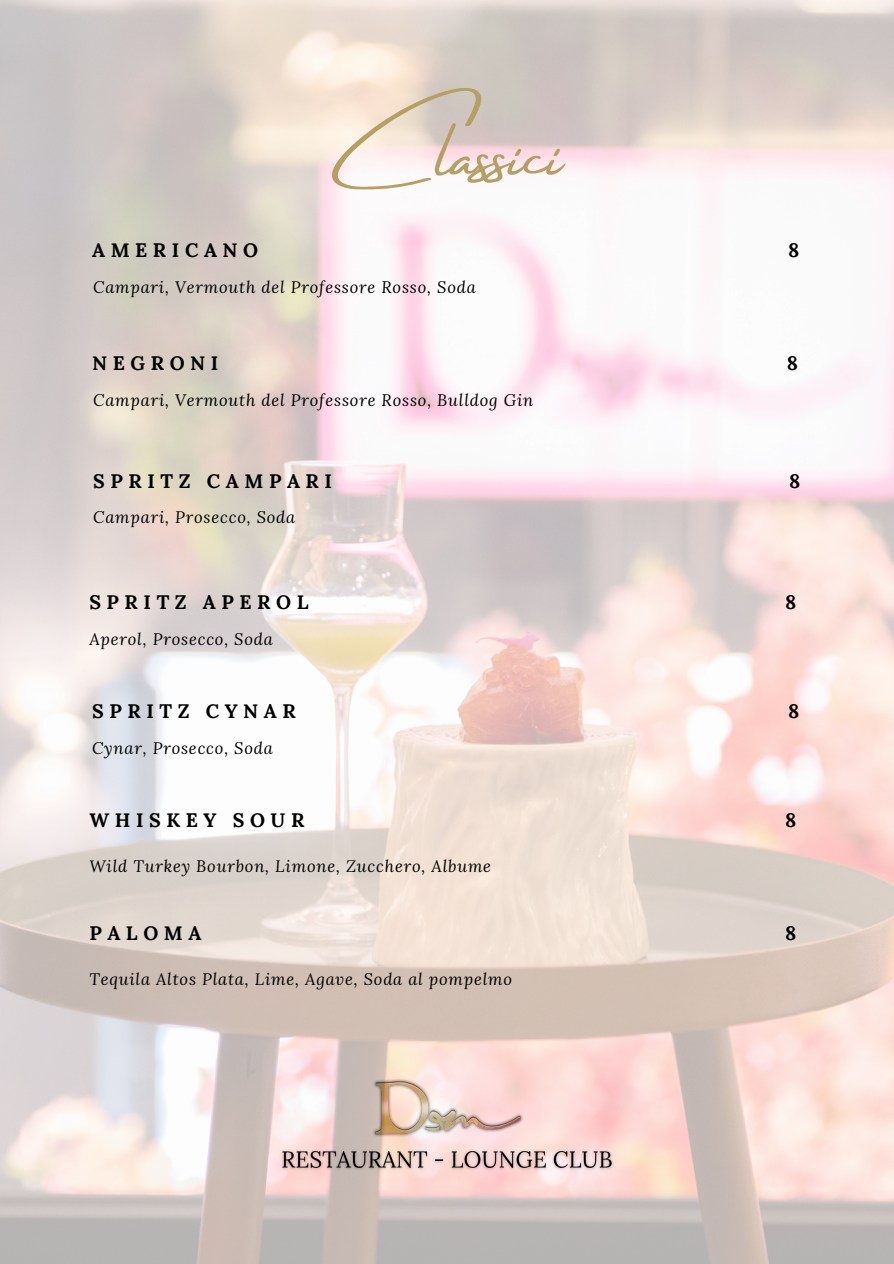
<style>
.page{position:relative;width:894px;height:1264px;background:#fff}
.page>*{position:absolute;margin:0;border:0;box-sizing:border-box;transform-origin:0 0}
.t1{font:75px "Amsterdam Four";color:#b69f65}
.t2{font:700 19.5px "Lora";letter-spacing:.285em;color:#000}
.t3{font:italic 16.5px "Lora";letter-spacing:.05em;color:#000}
</style>
<div class="page">
<img style="left:0;top:0;width:893px;height:1263px">
<img style="left:275px;top:1144px;width:343px;height:31px">
<p class="t1" style="left:330px;top:113px;width:234px">Classici</p>
<h3 class="t2" style="left:92px;top:237px;width:168px">AMERICANO</h3>
<p class="t2" style="left:787px;top:237px;width:13px">8</p>
<p class="t3" style="left:93px;top:276px;width:384px">Campari, Vermouth del Professore Rosso, Soda</p>
<h3 class="t2" style="left:92px;top:350px;width:128px">NEGRONI</h3>
<p class="t2" style="left:786px;top:350px;width:13px">8</p>
<h1 class="t3" style="left:93px;top:388px;width:441px">Campari, Vermouth del Professore Rosso, Bulldog Gin</h1>
<p class="t2" style="left:93px;top:468px;width:240px">SPRITZ CAMPARI</p>
<p class="t2" style="left:789px;top:468px;width:13px">8</p>
<h3 class="t3" style="left:93px;top:506px;width:203px">Campari, Prosecco, Soda</h3>
<h3 class="t2" style="left:89px;top:589px;width:221px">SPRITZ APEROL</h3>
<p class="t2" style="left:785px;top:589px;width:13px">8</p>
<p class="t3" style="left:89px;top:628px;width:185px">Aperol, Prosecco, Soda</p>
<h3 class="t2" style="left:92px;top:698px;width:205px">SPRITZ CYNAR</h3>
<p class="t2" style="left:787px;top:698px;width:13px">8</p>
<p class="t3" style="left:92px;top:736px;width:182px">Cynar, Prosecco, Soda</p>
<h3 class="t2" style="left:89px;top:807px;width:216px">WHISKEY SOUR</h3>
<p class="t2" style="left:785px;top:807px;width:13px">8</p>
<p class="t3" style="left:89px;top:855px;width:403px">Wild Turkey Bourbon, Limone, Zucchero, Albume</p>
<h3 class="t2" style="left:89px;top:920px;width:114px">PALOMA</h3>
<p class="t2" style="left:785px;top:920px;width:13px">8</p>
<p class="t3" style="left:89px;top:968px;width:424px">Tequila Altos Plata, Lime, Agave, Soda al pompelmo</p>
</div>
